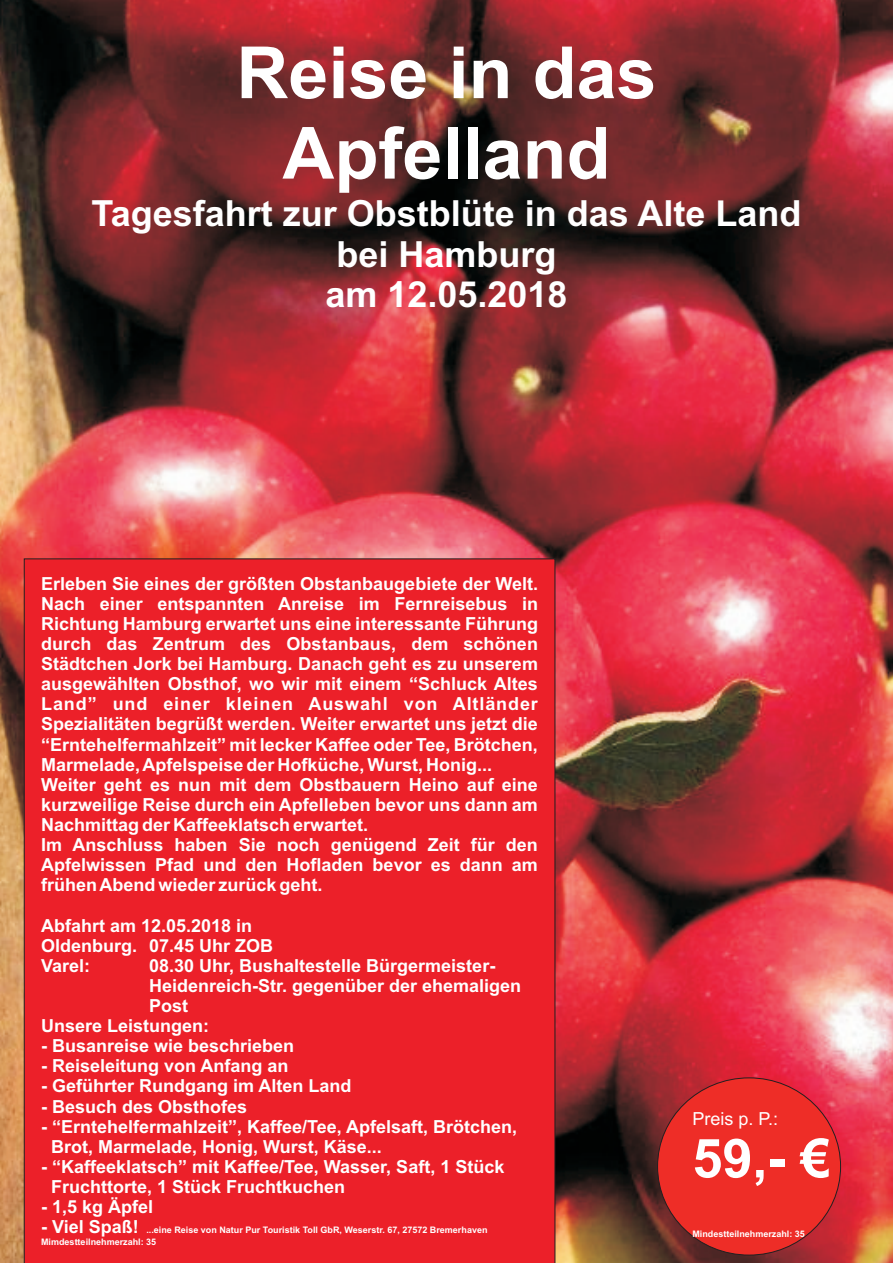
<style>
.page{position:relative;width:893px;height:1263px;background:#fff}
.page>*{position:absolute;margin:0;border:0;box-sizing:border-box;transform-origin:0 0}
.t1{font:700 72px/80.4px "Arial";color:#fff;text-align:center}
.t2{font:700 54px "Arial";color:#fff}
.t3{font:700 36px/40.2px "Arial";color:#fff;text-align:center}
.t4{font:700 18px/20.1px "Arial";color:#fff}
.t5{font:18px "Arial";color:#fff}
.t6{font:700 9px/12px "Arial";color:#fff}
.s1{font-size:18px}
</style>
<div class="page">
<img style="left:0;top:0;width:893px;height:1263px">
<div style="left:24px;top:558px;width:531px;height:705px;background:#ec2029"></div>
<div style="left:657px;top:1078px;width:184px;height:177px;background:#ee2d27;border:1px solid #231f20;border-radius:50%"></div>
<h1 class="t1" style="left:236px;top:39px;width:422px">Reise in das<br>Apfelland</h1>
<h3 class="t3" style="left:91px;top:197px;width:712px">Tagesfahrt zur Obstblüte in das Alte Land bei Hamburg<br>am 12.05.2018</h3>
<p class="t4" style="left:41px;top:575px;width:498px">Erleben Sie eines der größten Obstanbaugebiete der Welt.<br>Nach einer entspannten Anreise im Fernreisebus in Richtung Hamburg erwartet uns eine interessante Führung durch das Zentrum des Obstanbaus, dem schönen Städtchen Jork bei Hamburg. Danach geht es zu unserem ausgewählten Obsthof, wo wir mit einem “Schluck Altes Land” und einer kleinen Auswahl von Altländer Spezialitäten begrüßt werden. Weiter erwartet uns jetzt die “Erntehelfermahlzeit” mit lecker Kaffee oder Tee, Brötchen, Marmelade, Apfelspeise der Hofküche, Wurst, Honig...<br>Weiter geht es nun mit dem Obstbauern Heino auf eine kurzweilige Reise durch ein Apfelleben bevor uns dann am Nachmittag der Kaffeeklatsch erwartet.<br>Im Anschluss haben Sie noch genügend Zeit für den Apfelwissen Pfad und den Hofladen bevor es dann am frühen Abend wieder zurück geht.</p>
<p class="t4" style="left:41px;top:917px;width:234px">Abfahrt am 12.05.2018 in<br>Oldenburg. 07.45 Uhr ZOB<br>Varel:</p>
<p class="t4" style="left:149px;top:957px;width:348px">08.30 Uhr, Bushaltestelle Bürgermeister-</p>
<p class="t4" style="left:149px;top:977px;width:374px">Heidenreich-Str. gegenüber der ehemaligen</p>
<p class="t4" style="left:149px;top:997px;width:41px">Post</p>
<p class="t4" style="left:41px;top:1017px;width:170px">Unsere Leistungen:</p>
<p class="t4" style="left:41px;top:1037px;width:255px">- Busanreise wie beschrieben</p>
<p class="t4" style="left:41px;top:1058px;width:249px">- Reiseleitung von Anfang an</p>
<p class="t4" style="left:41px;top:1078px;width:312px">- Geführter Rundgang im Alten Land</p>
<p class="t4" style="left:41px;top:1098px;width:208px">- Besuch des Obsthofes</p>
<p class="t4" style="left:51px;top:1118px;width:468px;text-indent:-10px">- “Erntehelfermahlzeit”, Kaffee/Tee, Apfelsaft, Brötchen,<br>Brot, Marmelade, Honig, Wurst, Käse...</p>
<p class="t4" style="left:51px;top:1158px;width:455px;text-indent:-10px">- “Kaffeeklatsch” mit Kaffee/Tee, Wasser, Saft, 1 Stück<br>Fruchttorte, 1 Stück Fruchtkuchen</p>
<p class="t4" style="left:41px;top:1198px;width:114px">- 1,5 kg Äpfel</p>
<p class="t6" style="left:41px;top:1225px;width:448px"><span class="s1">- Viel Spaß!</span> ...eine Reise von Natur Pur Touristik Toll GbR, Weserstr. 67, 27572 Bremerhaven<br>Mimdestteilnehmerzahl: 35</p>
<p class="t5" style="left:692px;top:1111px;width:87px">Preis p. P.:</p>
<h2 class="t2" style="left:692px;top:1138px;width:140px">59,- €</h2>
<p class="t6" style="left:692px;top:1229px;width:114px">Mindestteilnehmerzahl: 35</p>
</div>
